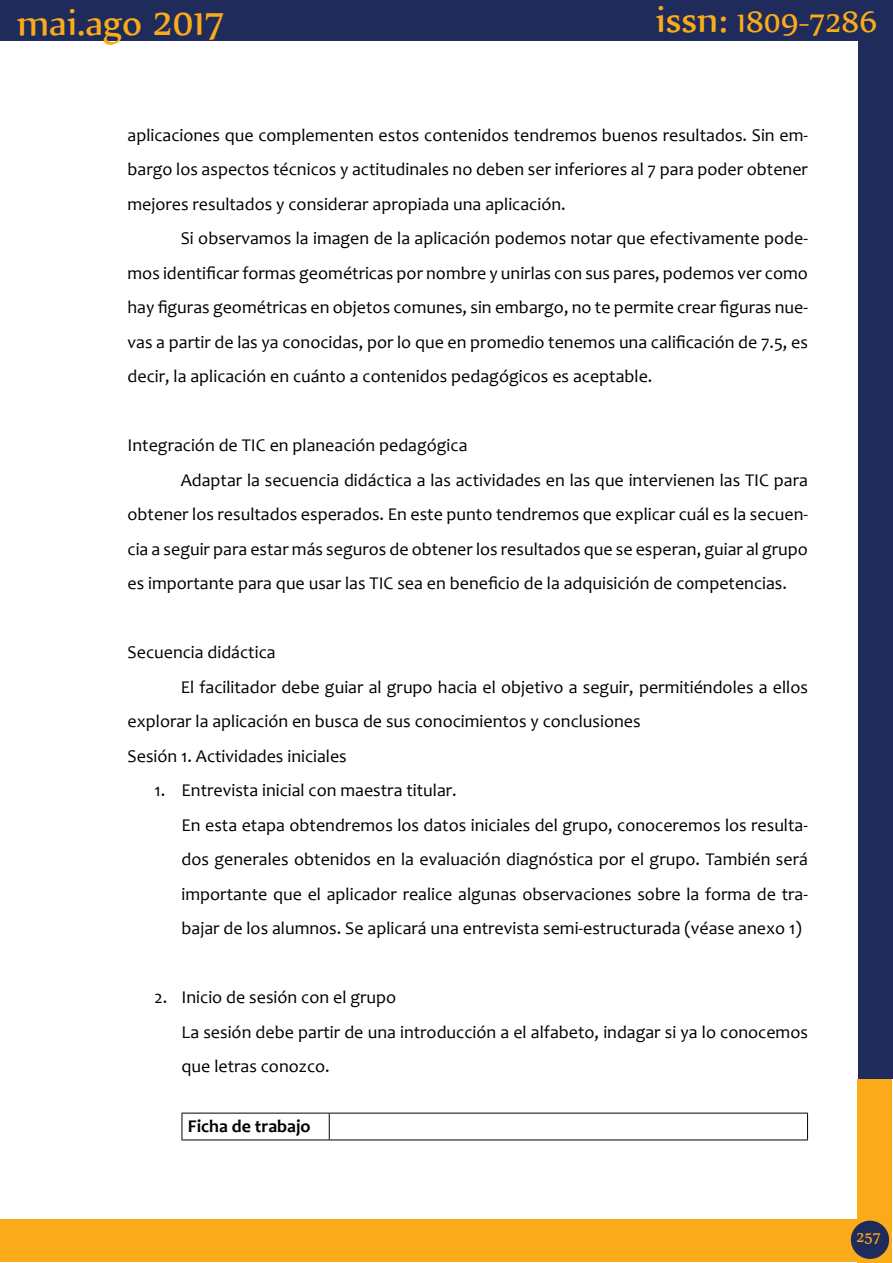
<style>
.page{position:relative;width:893px;height:1263px;background:#fff}
.page>*{position:absolute;margin:0;border:0;box-sizing:border-box;transform-origin:0 0}
.t1{font:45px "Nyala";color:#fbaa19}
.t2{font:36px "Nyala";color:#fbaa19}
.t3{font:18px/34.5px "Candara";color:#000;text-align:justify}
.t4{font:700 18px "Candara";color:#000}
.t5{font:18px "Nyala";color:#fbaa19}
.s1{font-size:45px}
</style>
<div class="page">
<div style="left:858px;top:0;width:34px;height:1079px;background:#1e2b5b"></div>
<div style="left:0;top:0;width:890px;height:41px;background:#1e2b5b"></div>
<div style="left:857px;top:1079px;width:34px;height:184px;background:#fbaa19"></div>
<div style="left:0;top:1219px;width:860px;height:43px;background:#fbaa19"></div>
<div style="left:851px;top:1221px;width:38px;height:38px;background:#1e2b5b;border-radius:50%"></div>
<hr style="left:182px;top:1113px;width:138px;height:1px;background:#000">
<svg style="left:182px;top:1113px;width:1px;height:26px"></svg>
<hr style="left:329px;top:1113px;width:159px;height:1px;background:#000">
<hr style="left:488px;top:1113px;width:320px;height:1px;background:#000">
<svg style="left:807px;top:1113px;width:1px;height:26px"></svg>
<hr style="left:182px;top:1139px;width:138px;height:1px;background:#000">
<svg style="left:320px;top:1113px;width:10px;height:27px"></svg>
<hr style="left:329px;top:1139px;width:159px;height:1px;background:#000">
<hr style="left:488px;top:1139px;width:320px;height:1px;background:#000">
<h1 class="t1" style="left:17px;top:-6px;width:210px">mai.ago 2017</h1>
<h2 class="t2" style="left:656px;top:0;width:223px"><span class="s1">issn:</span> 1809-7286</h2>
<p class="t3" style="left:128px;top:117px;width:682px">aplicaciones que complementen estos contenidos tendremos buenos resultados. Sin em&shy;bargo los aspectos técnicos y actitudinales no deben ser inferiores al 7 para poder obtener mejores resultados y considerar apropiada una aplicación.</p>
<p class="t3" style="left:128px;top:221px;width:682px;text-indent:53px">Si observamos la imagen de la aplicación podemos notar que efectivamente pode&shy;mos identificar formas geométricas por nombre y unirlas con sus pares, podemos ver como hay figuras geométricas en objetos comunes, sin embargo, no te permite crear figuras nue&shy;vas a partir de las ya conocidas, por lo que en promedio tenemos una calificación de 7.5, es decir, la aplicación en cuánto a contenidos pedagógicos es aceptable.</p>
<p class="t3" style="left:128px;top:428px;width:341px">Integración de TIC en planeación pedagógica</p>
<p class="t3" style="left:181px;top:462px;width:629px">Adaptar la secuencia didáctica a las actividades en las que intervienen las TIC para</p>
<p class="t3" style="left:128px;top:497px;width:682px">obtener los resultados esperados. En este punto tendremos que explicar cuál es la secuen-</p>
<p class="t3" style="left:128px;top:531px;width:682px">cia a seguir para estar más seguros de obtener los resultados que se esperan, guiar al grupo</p>
<p class="t3" style="left:128px;top:566px;width:661px">es importante para que usar las TIC sea en beneficio de la adquisición de competencias.</p>
<p class="t3" style="left:128px;top:635px;width:150px">Secuencia didáctica</p>
<p class="t3" style="left:181px;top:669px;width:629px">El facilitador debe guiar al grupo hacia el objetivo a seguir, permitiéndoles a ellos</p>
<p class="t3" style="left:128px;top:704px;width:515px">explorar la aplicación en busca de sus conocimientos y conclusiones</p>
<p class="t3" style="left:128px;top:738px;width:221px">Sesión 1. Actividades iniciales</p>
<p class="t3" style="left:182px;top:773px;width:628px;text-align:left;text-indent:-27px">1. Entrevista inicial con maestra titular.<br>En esta etapa obtendremos los datos iniciales del grupo, conoceremos los resulta&shy;dos generales obtenidos en la evaluación diagnóstica por el grupo. También será importante que el aplicador realice algunas observaciones sobre la forma de tra&shy;bajar de los alumnos. Se aplicará una entrevista semi-estructurada (véase anexo 1)</p>
<p class="t3" style="left:182px;top:980px;width:628px;text-align:left;text-indent:-27px">2. Inicio de sesión con el grupo<br>La sesión debe partir de una introducción a el alfabeto, indagar si ya lo conocemos que letras conozco.</p>
<p class="t4" style="left:188px;top:1115px;width:124px">Ficha de trabajo</p>
<p class="t5" style="left:856px;top:1226px;width:26px">257</p>
</div>
